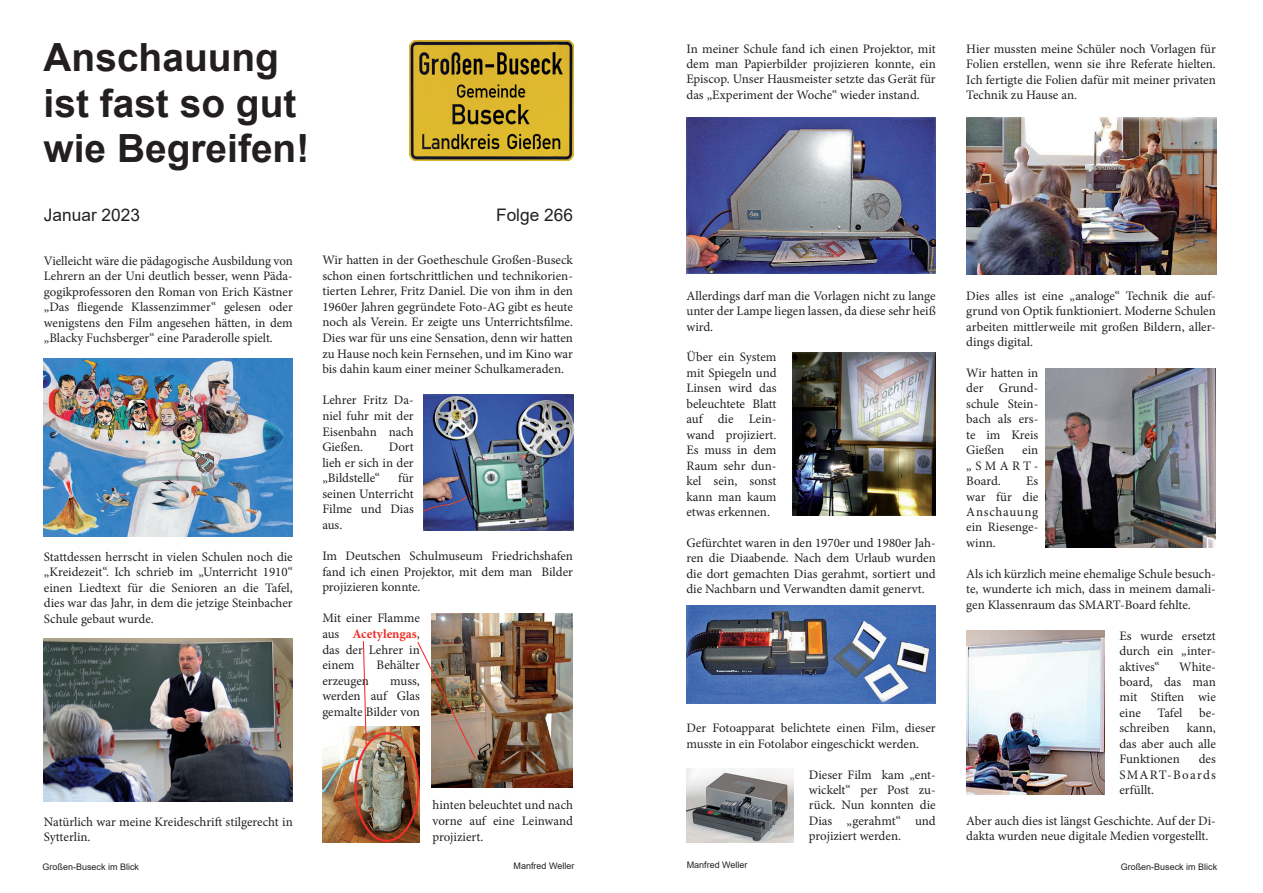
<style>
.page{position:relative;width:1263px;height:893px;background:#fff}
.page>*{position:absolute;margin:0;border:0;box-sizing:border-box;transform-origin:0 0}
.t1{font:700 38.85px/45.3px "Arial";color:#231f20}
.t2{font:17.25px "Arial";color:#231f20}
.t3{font:12.9px/15.5px "Minion Pro";color:#231f20;text-align:justify}
.t4{font:9px "Arial";color:#231f20}
.s1{font-weight:700;color:#ee2f2a}
</style>
<div class="page">
<img style="left:686px;top:117px;width:250px;height:157px">
<img style="left:793px;top:353px;width:143px;height:162px">
<img style="left:686px;top:606px;width:250px;height:97px">
<img style="left:686px;top:769px;width:107px;height:73px">
<img style="left:966px;top:117px;width:250px;height:158px">
<img style="left:1045px;top:369px;width:171px;height:178px">
<img style="left:966px;top:631px;width:138px;height:163px">
<img style="left:409px;top:41px;width:164px;height:120px">
<img style="left:44px;top:639px;width:249px;height:163px">
<img style="left:44px;top:359px;width:249px;height:177px">
<img style="left:423px;top:394px;width:150px;height:136px">
<img style="left:432px;top:614px;width:141px;height:173px">
<img style="left:322px;top:726px;width:97px;height:116px">
<div style="left:354px;top:732px;width:65px;height:110px;border:2px solid #ee2f2a;border-radius:50%"></div>
<svg style="left:362px;top:641px;width:5px;height:106px"></svg>
<img style="left:416px;top:641px;width:61px;height:119px">
<h1 class="t1" style="left:44px;top:36px;width:267px">Anschauung ist fast so gut wie Begreifen!</h1>
<h2 class="t2" style="left:44px;top:203px;width:98px">Januar 2023</h2>
<h2 class="t2" style="left:496px;top:203px;width:78px">Folge 266</h2>
<p class="t3" style="left:44px;top:253px;width:250px">Vielleicht wäre die pädagogische Ausbildung von Lehrern an der Uni deutlich besser, wenn Päda&shy;gogikprofessoren den Roman von Erich Kästner „Das fliegende Klassenzimmer“ gelesen oder wenigstens den Film angesehen hätten, in dem „Blacky Fuchsberger“ eine Paraderolle spielt.</p>
<p class="t3" style="left:44px;top:549px;width:250px">Stattdessen herrscht in vielen Schulen noch die „Kreidezeit“. Ich schrieb im „Unterricht 1910“ einen Liedtext für die Senioren an die Tafel, dies war das Jahr, in dem die jetzige Steinbacher Schule gebaut wurde.</p>
<p class="t3" style="left:322px;top:252px;width:252px">Wir hatten in der Goetheschule Großen-Buseck schon einen fortschrittlichen und technikorien&shy;tierten Lehrer, Fritz Daniel. Die von ihm in den 1960er Jahren gegründete Foto-AG gibt es heute noch als Verein. Er zeigte uns Unterrichtsfilme.<br>Dies war für uns eine Sensation, denn wir hatten zu Hause noch kein Fernsehen, und im Kino war bis dahin kaum einer meiner Schulkameraden.</p>
<p class="t3" style="left:322px;top:392px;width:93px">Lehrer Fritz Da&shy;niel fuhr mit der Eisenbahn nach Gießen.</p>
<p class="t3" style="left:322px;top:439px;width:93px;text-indent:66px">Dort lieh er sich in der „Bildstelle“</p>
<p class="t3" style="left:322px;top:470px;width:93px;text-indent:76px">für seinen Unterricht Filme und Dias aus.</p>
<p class="t3" style="left:322px;top:548px;width:252px">Im Deutschen Schulmuseum Friedrichshafen fand ich einen Projektor, mit dem man Bilder projizieren konnte.</p>
<p class="t3" style="left:322px;top:611px;width:99px">Mit einer Flamme aus <span class="s1">Acetylengas</span>, das der Lehrer in einem</p>
<p class="t3" style="left:377px;top:657px;width:45px">Behälter</p>
<p class="t3" style="left:322px;top:673px;width:48px">erzeugen</p>
<p class="t3" style="left:322px;top:673px;width:99px;text-indent:68px">muss, werden auf Glas gemalte Bilder von</p>
<p class="t3" style="left:44px;top:814px;width:250px">Natürlich war meine Kreideschrift stilgerecht in<br>Sytterlin.</p>
<p class="t3" style="left:433px;top:798px;width:142px">hinten beleuchtet und nach vorne auf eine Leinwand projiziert.</p>
<p class="t3" style="left:686px;top:41px;width:251px">In meiner Schule fand ich einen Projektor, mit dem man Papierbilder projizieren konnte, ein Episcop. Unser Hausmeister setzte das Gerät für das „Experiment der Woche“ wieder instand.</p>
<p class="t3" style="left:966px;top:41px;width:251px">Hier mussten meine Schüler noch Vorlagen für Folien erstellen, wenn sie ihre Referate hielten.<br>Ich fertigte die Folien dafür mit meiner privaten Technik zu Hause an.</p>
<p class="t3" style="left:686px;top:288px;width:251px">Allerdings darf man die Vorlagen nicht zu lange unter der Lampe liegen lassen, da diese sehr heiß wird.</p>
<p class="t3" style="left:686px;top:350px;width:92px">Über ein System mit Spiegeln und Linsen wird das beleuchtete Blatt auf die Lein&shy;wand projiziert.<br>Es muss in dem Raum sehr dun&shy;kel sein, sonst kann man kaum etwas erkennen.</p>
<p class="t3" style="left:686px;top:535px;width:251px">Gefürchtet waren in den 1970er und 1980er Jah&shy;ren die Diaabende. Nach dem Urlaub wurden die dort gemachten Dias gerahmt, sortiert und die Nachbarn und Verwandten damit genervt.</p>
<p class="t3" style="left:686px;top:720px;width:251px">Der Fotoapparat belichtete einen Film, dieser musste in ein Fotolabor eingeschickt werden.</p>
<p class="t3" style="left:809px;top:767px;width:128px">Dieser Film kam „ent&shy;wickelt“ per Post zu&shy;rück. Nun konnten die Dias „gerahmt“ und projiziert werden.</p>
<p class="t3" style="left:966px;top:288px;width:251px">Dies alles ist eine „analoge“ Technik die auf&shy;grund von Optik funktioniert. Moderne Schulen arbeiten mittlerweile mit großen Bildern, aller&shy;dings digital.</p>
<p class="t3" style="left:966px;top:365px;width:73px">Wir hatten in der Grund&shy;schule Stein&shy;bach als ers&shy;te im Kreis Gießen</p>
<p class="t3" style="left:966px;top:442px;width:74px;text-indent:56px">ein „SMART-Board.</p>
<p class="t3" style="left:966px;top:473px;width:74px;text-indent:60px">Es war für die Anschauung ein Riesenge&shy;winn.</p>
<p class="t3" style="left:966px;top:566px;width:251px">Als ich kürzlich meine ehemalige Schule besuch&shy;te, wunderte ich mich, dass in meinem damali&shy;gen Klassenraum das SMART-Board fehlte.</p>
<p class="t3" style="left:1119px;top:628px;width:98px">Es wurde ersetzt durch ein „inter&shy;aktives“</p>
<p class="t3" style="left:1119px;top:659px;width:98px;text-indent:60px">White&shy;board, das man mit Stiften wie eine</p>
<p class="t3" style="left:1157px;top:705px;width:26px">Tafel</p>
<p class="t3" style="left:1199px;top:705px;width:18px">be-</p>
<p class="t3" style="left:1119px;top:720px;width:52px">schreiben</p>
<p class="t3" style="left:1119px;top:720px;width:98px;text-indent:67px">kann, das aber auch alle Funktionen</p>
<p class="t3" style="left:1119px;top:751px;width:98px;text-indent:79px">des SMART-Boards erfüllt.</p>
<p class="t3" style="left:966px;top:813px;width:251px">Aber auch dies ist längst Geschichte. Auf der Di&shy;dakta wurden neue digitale Medien vorgestellt.</p>
<p class="t4" style="left:43px;top:860px;width:98px">Großen-Buseck im Blick</p>
<p class="t4" style="left:514px;top:859px;width:62px">Manfred Weller</p>
<p class="t4" style="left:687px;top:859px;width:62px">Manfred Weller</p>
<p class="t4" style="left:1121px;top:860px;width:98px">Großen-Buseck im Blick</p>
</div>
